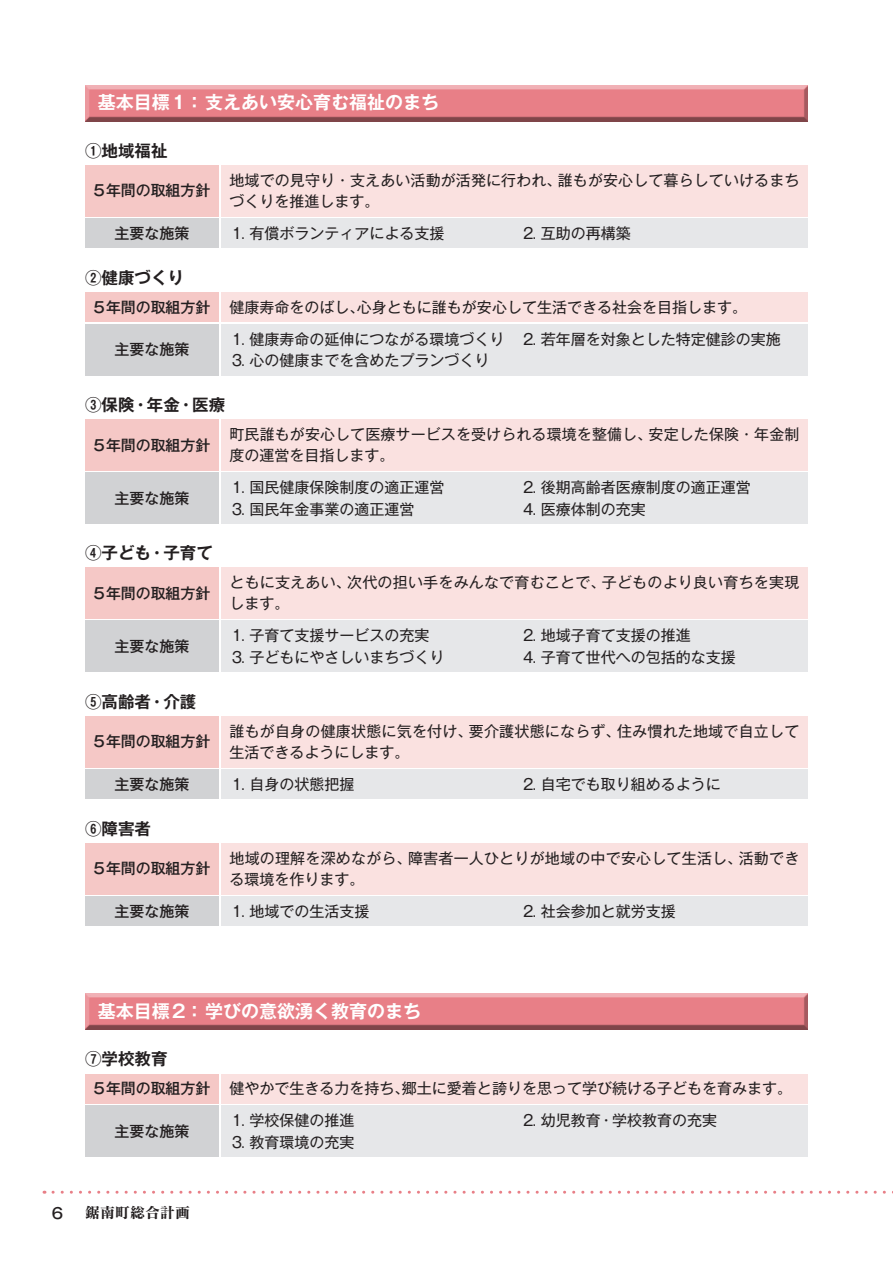
<style>
.page{position:relative;width:893px;height:1263px;background:#fff}
.page>*{position:absolute;margin:0;border:0;box-sizing:border-box;transform-origin:0 0}
.t1{font:700 18px "Gothic MB101 Pr 6 N De";color:#fff}
.t2{font:700 16.5px "Gothic MB101 Pr 6 N De";color:#231f20}
.t3{font:15px/21px "Gothic MB101 Pr 6 N";color:#231f20}
.t4{font:500 15px "Gothic MB101 Pr 6 N";letter-spacing:-.01em;color:#231f20}
.t5{font:15px "Matisse Pro B";color:#231f20}
</style>
<div class="page">
<svg style="left:53px;top:1191px;width:840px;height:3px"></svg>
<div style="left:85px;top:218px;width:134px;height:30px;background:#d1d2d4"></div>
<div style="left:221px;top:218px;width:587px;height:30px;background:#e6e7e9"></div>
<div style="left:85px;top:165px;width:134px;height:51px;background:#f5c8c6"></div>
<div style="left:82px;top:83px;width:726px;height:39px;background:#231f20;opacity:.75"></div>
<div style="left:221px;top:165px;width:587px;height:51px;background:#fae1e0"></div>
<div style="left:85px;top:324px;width:134px;height:51px;background:#d1d2d4"></div>
<div style="left:221px;top:324px;width:587px;height:51px;background:#e6e7e9"></div>
<div style="left:85px;top:292px;width:134px;height:30px;background:#f5c8c6"></div>
<div style="left:221px;top:292px;width:587px;height:30px;background:#fae1e0"></div>
<div style="left:85px;top:419px;width:134px;height:51px;background:#f5c8c6"></div>
<div style="left:221px;top:419px;width:587px;height:51px;background:#fae1e0"></div>
<div style="left:85px;top:473px;width:134px;height:51px;background:#d1d2d4"></div>
<div style="left:221px;top:473px;width:587px;height:51px;background:#e6e7e9"></div>
<div style="left:85px;top:568px;width:134px;height:51px;background:#f5c8c6"></div>
<div style="left:221px;top:568px;width:587px;height:51px;background:#fae1e0"></div>
<div style="left:85px;top:621px;width:134px;height:51px;background:#d1d2d4"></div>
<div style="left:221px;top:621px;width:587px;height:51px;background:#e6e7e9"></div>
<div style="left:85px;top:769px;width:134px;height:30px;background:#d1d2d4"></div>
<div style="left:221px;top:769px;width:587px;height:30px;background:#e6e7e9"></div>
<div style="left:85px;top:716px;width:134px;height:51px;background:#f5c8c6"></div>
<div style="left:221px;top:716px;width:587px;height:51px;background:#fae1e0"></div>
<div style="left:85px;top:896px;width:134px;height:30px;background:#d1d2d4"></div>
<div style="left:221px;top:896px;width:587px;height:30px;background:#e6e7e9"></div>
<div style="left:85px;top:843px;width:134px;height:51px;background:#f5c8c6"></div>
<div style="left:221px;top:843px;width:587px;height:51px;background:#fae1e0"></div>
<div style="left:85px;top:1106px;width:134px;height:51px;background:#d1d2d4"></div>
<div style="left:221px;top:1106px;width:587px;height:51px;background:#e6e7e9"></div>
<div style="left:85px;top:1074px;width:134px;height:29px;background:#f5c8c6"></div>
<div style="left:221px;top:1074px;width:587px;height:29px;background:#fae1e0"></div>
<div style="left:82px;top:992px;width:726px;height:39px;background:#231f20;opacity:.75"></div>
<p class="t1" style="left:98px;top:87px;width:343px">基本目標１： 支えあい安心育む福祉のまち</p>
<p class="t2" style="left:85px;top:137px;width:84px">①地域福祉</p>
<p class="t4" style="left:94px;top:178px;width:118px">5年間の取組方針</p>
<p class="t4" style="left:114px;top:221px;width:76px">主要な施策</p>
<p class="t3" style="left:229px;top:169px;width:571px">地域での見守り・支えあい活動が活発に行われ、誰もが安心して暮らしていけるまちづくりを推進します。</p>
<p class="t3" style="left:229px;top:222px;width:216px">⒈ 有償ボランティアによる支援</p>
<p class="t3" style="left:521px;top:222px;width:111px">⒉ 互助の再構築</p>
<p class="t2" style="left:85px;top:264px;width:100px">②健康づくり</p>
<p class="t4" style="left:94px;top:295px;width:118px">5年間の取組方針</p>
<p class="t4" style="left:114px;top:337px;width:76px">主要な施策</p>
<p class="t3" style="left:229px;top:290px;width:553px;line-height:31.7px">健康寿命をのばし、心身ともに誰もが安心して生活できる社会を目指します。<br>⒈ 健康寿命の延伸につながる環境づくり ⒉ 若年層を対象とした特定健診の実施</p>
<p class="t3" style="left:229px;top:349px;width:261px">⒊ 心の健康までを含めたプランづくり</p>
<p class="t2" style="left:85px;top:391px;width:142px">③保険・年金・医療</p>
<p class="t4" style="left:94px;top:432px;width:118px">5年間の取組方針</p>
<p class="t3" style="left:229px;top:423px;width:571px">町民誰もが安心して医療サービスを受けられる環境を整備し、安定した保険・年金制度の運営を目指します。</p>
<p class="t4" style="left:114px;top:486px;width:76px">主要な施策</p>
<p class="t3" style="left:229px;top:476px;width:216px">⒈ 国民健康保険制度の適正運営</p>
<p class="t3" style="left:521px;top:476px;width:231px">⒉ 後期高齢者医療制度の適正運営</p>
<p class="t3" style="left:229px;top:497px;width:186px">⒊ 国民年金事業の適正運営</p>
<p class="t3" style="left:521px;top:497px;width:126px">⒋ 医療体制の充実</p>
<p class="t2" style="left:85px;top:539px;width:129px">④子ども・子育て</p>
<p class="t4" style="left:94px;top:581px;width:118px">5年間の取組方針</p>
<p class="t3" style="left:229px;top:571px;width:571px">ともに支えあい、次代の担い手をみんなで育むことで、子どものより良い育ちを実現します。</p>
<p class="t4" style="left:114px;top:634px;width:76px">主要な施策</p>
<p class="t3" style="left:229px;top:624px;width:201px">⒈ 子育て支援サービスの充実</p>
<p class="t3" style="left:521px;top:624px;width:171px">⒉ 地域子育て支援の推進</p>
<p class="t3" style="left:229px;top:646px;width:216px">⒊ 子どもにやさしいまちづくり</p>
<p class="t3" style="left:521px;top:646px;width:216px">⒋ 子育て世代への包括的な支援</p>
<p class="t2" style="left:85px;top:688px;width:113px">⑤高齢者・介護</p>
<p class="t4" style="left:94px;top:729px;width:118px">5年間の取組方針</p>
<p class="t4" style="left:114px;top:772px;width:76px">主要な施策</p>
<p class="t2" style="left:85px;top:815px;width:67px">⑥障害者</p>
<p class="t4" style="left:94px;top:856px;width:118px">5年間の取組方針</p>
<p class="t4" style="left:114px;top:899px;width:76px">主要な施策</p>
<p class="t3" style="left:229px;top:719px;width:571px">誰もが自身の健康状態に気を付け、要介護状態にならず、住み慣れた地域で自立して生活できるようにします。</p>
<p class="t3" style="left:229px;top:772px;width:126px">⒈ 自身の状態把握</p>
<p class="t3" style="left:521px;top:772px;width:201px">⒉ 自宅でも取り組めるように</p>
<p class="t3" style="left:229px;top:846px;width:571px">地域の理解を深めながら、障害者一人ひとりが地域の中で安心して生活し、活動できる環境を作ります。</p>
<p class="t3" style="left:229px;top:900px;width:141px">⒈ 地域での生活支援</p>
<p class="t3" style="left:521px;top:900px;width:156px">⒉ 社会参加と就労支援</p>
<p class="t1" style="left:98px;top:996px;width:325px">基本目標２： 学びの意欲湧く教育のまち</p>
<p class="t2" style="left:85px;top:1045px;width:84px">⑦学校教育</p>
<p class="t4" style="left:94px;top:1076px;width:118px">5年間の取組方針</p>
<p class="t4" style="left:114px;top:1119px;width:76px">主要な施策</p>
<p class="t3" style="left:229px;top:1072px;width:564px;line-height:31.7px">健やかで生きる力を持ち、郷土に愛着と誇りを思って学び続ける子どもを育みます。<br>⒈ 学校保健の推進</p>
<p class="t3" style="left:521px;top:1109px;width:198px">⒉ 幼児教育・学校教育の充実</p>
<p class="t3" style="left:229px;top:1130px;width:126px">⒊ 教育環境の充実</p>
<p class="t4" style="left:52px;top:1200px;width:13px">6</p>
<p class="t5" style="left:85px;top:1203px;width:107px">鋸南町総合計画</p>
</div>
